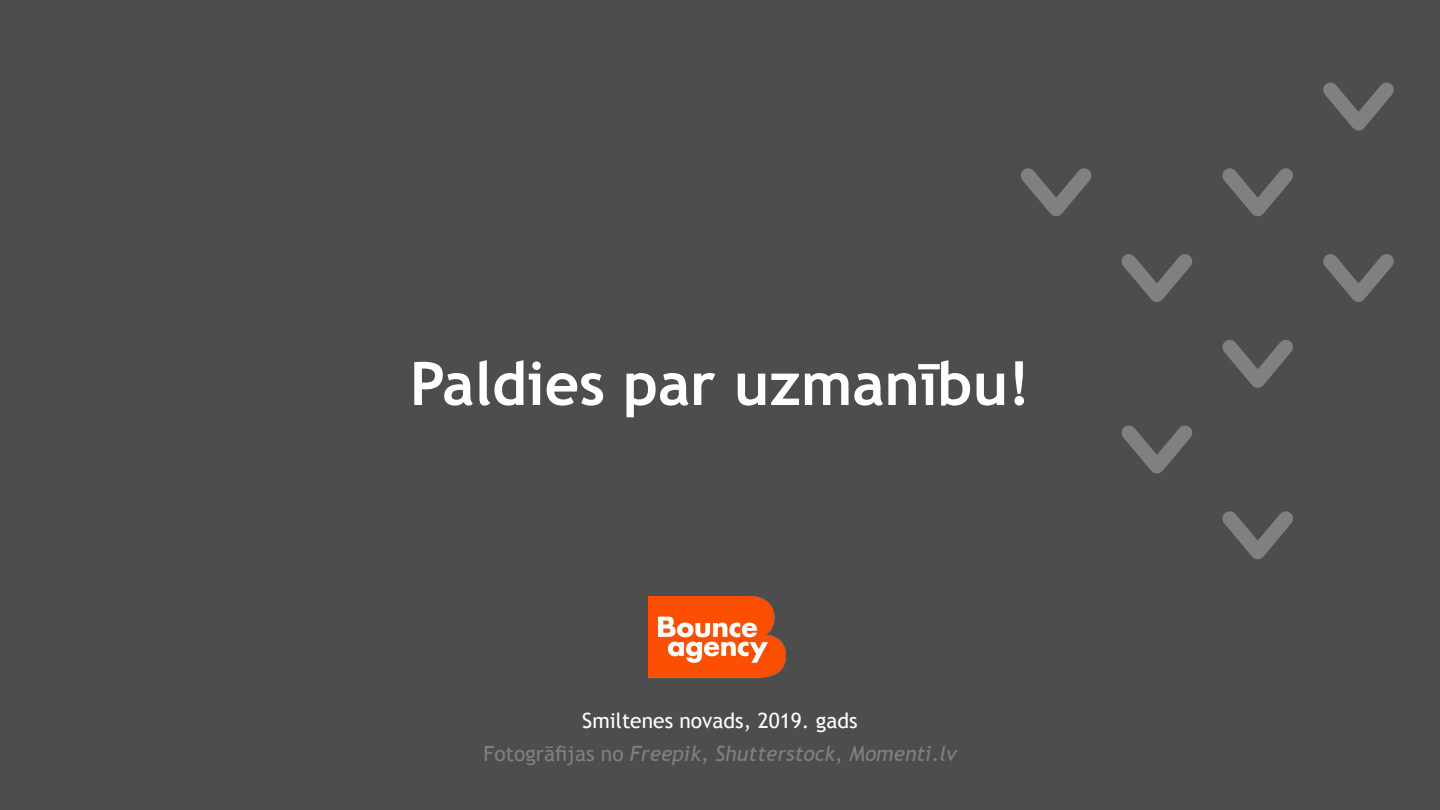
<style>
.page{position:relative;width:1440px;height:810px;background:#4d4d4d}
.page>*{position:absolute;margin:0;border:0;box-sizing:border-box;transform-origin:0 0}
.t1{font:700 60px "Trebuchet MS";color:#fff}
.t2{font:italic 21px "Trebuchet MS";color:#808080}
.t3{font:21px "Trebuchet MS";color:#fff}
.s1{font-style:normal}
</style>
<div class="page">
<svg style="left:1222px;top:168px;width:71px;height:49px"></svg>
<svg style="left:1222px;top:340px;width:71px;height:48px"></svg>
<svg style="left:1021px;top:168px;width:71px;height:49px"></svg>
<svg style="left:1222px;top:511px;width:71px;height:48px"></svg>
<svg style="left:1323px;top:82px;width:71px;height:49px"></svg>
<svg style="left:1121px;top:254px;width:72px;height:48px"></svg>
<svg style="left:1121px;top:425px;width:72px;height:49px"></svg>
<svg style="left:1323px;top:254px;width:71px;height:48px"></svg>
<img style="left:649px;top:596px;width:136px;height:81px">
<h1 class="t1" style="left:410px;top:346px;width:622px">Paldies par uzmanību!</h1>
<p class="t3" style="left:582px;top:708px;width:277px">Smiltenes novads, 2019. gads</p>
<p class="t2" style="left:484px;top:741px;width:474px"><span class="s1">Fotogrāfijas no</span> Freepik<span class="s1">,</span> Shutterstock<span class="s1">,</span> Momenti.lv</p>
</div>
